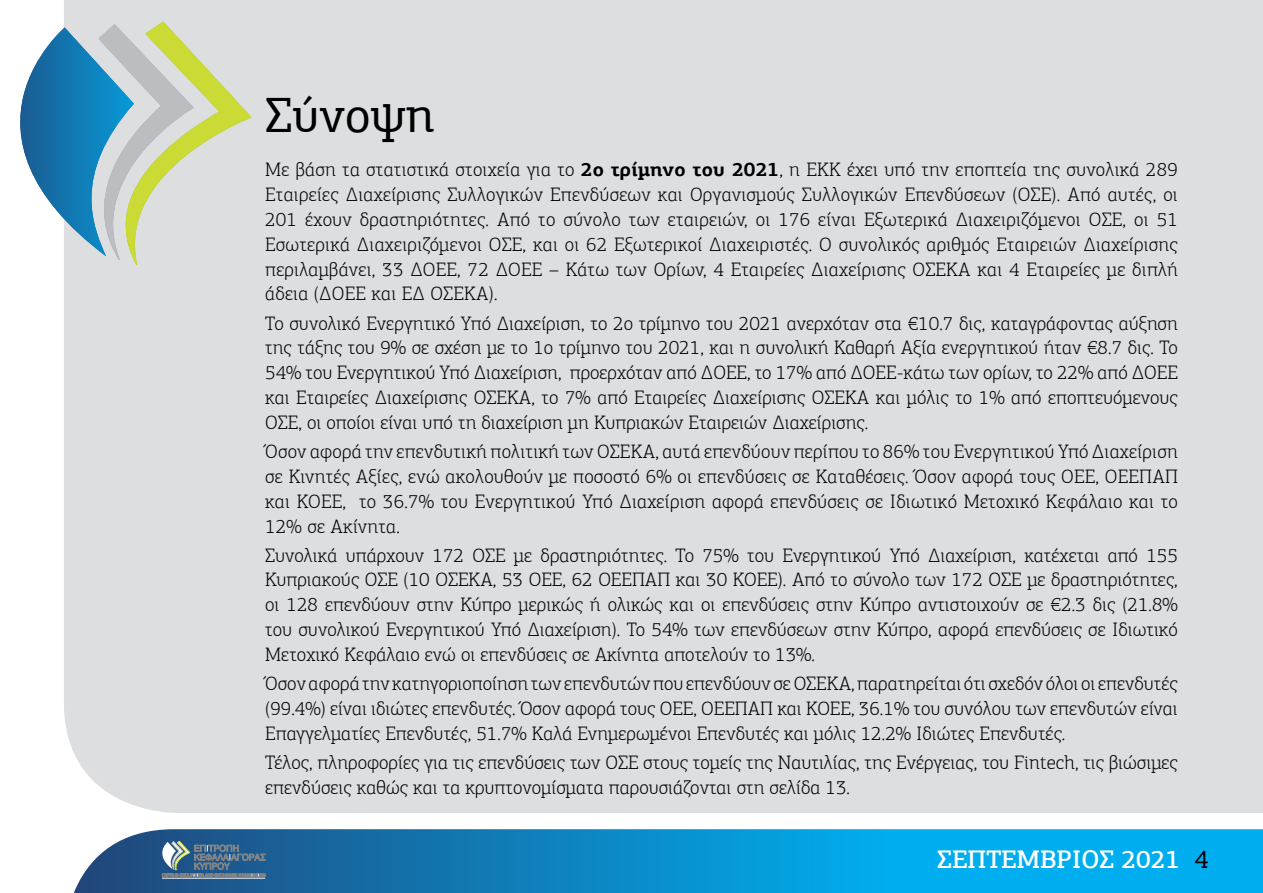
<style>
.page{position:relative;width:1263px;height:893px;background:#fff}
.page>*{position:absolute;margin:0;border:0;box-sizing:border-box;transform-origin:0 0}
.t1{font:49.65px "PF Agora Slab Pro";color:#000}
.t2{font:500 25.5px "PF Agora Slab Pro";color:#fff}
.t3{font:300 19.5px/24.9px "PF Agora Slab Pro";color:#000;text-align:justify}
.s1{font-weight:700}
.s2{font-weight:400;color:#000}
</style>
<div class="page">
<div style="left:64px;top:0;width:1199px;height:813px;background:#dddedf"></div>
<svg style="left:74px;top:829px;width:1189px;height:64px;background:#1091cc"></svg>
<svg style="left:20px;top:22px;width:231px;height:243px;background:#aac5c4"></svg>
<hr style="left:162px;top:878px;width:103px;height:1px;background:#fff">
<svg style="left:161px;top:841px;width:104px;height:36px;background:#507592"></svg>
<h1 class="t1" style="left:265px;top:84px;width:171px">Σύνοψη</h1>
<p class="t3" style="left:265px;top:157px;width:914px">Με βάση τα στατιστικά στοιχεία για το <span class="s1">2ο τρίμηνο του 2021</span>, η ΕΚΚ έχει υπό την εποπτεία της συνολικά 289<br>Εταιρείες Διαχείρισης Συλλογικών Επενδύσεων και Οργανισμούς Συλλογικών Επενδύσεων (ΟΣΕ). Από αυτές, οι 201 έχουν δραστηριότητες. Από το σύνολο των εταιρειών, οι 176 είναι Εξωτερικά Διαχειριζόμενοι ΟΣΕ, οι 51<br>Εσωτερικά Διαχειριζόμενοι ΟΣΕ, και οι 62 Εξωτερικοί Διαχειριστές. Ο συνολικός αριθμός Εταιρειών Διαχείρισης περιλαμβάνει, 33 ΔΟΕΕ, 72 ΔΟΕΕ – Κάτω των Ορίων, 4 Εταιρείες Διαχείρισης ΟΣΕΚΑ και 4 Εταιρείες με διπλή άδεια (ΔΟΕΕ και ΕΔ ΟΣΕΚΑ).</p>
<p class="t3" style="left:265px;top:311px;width:914px">Το συνολικό Ενεργητικό Υπό Διαχείριση, το 2ο τρίμηνο του 2021 ανερχόταν στα €10.7 δις, καταγράφοντας αύξηση της τάξης του 9% σε σχέση με το 1ο τρίμηνο του 2021, και η συνολική Καθαρή Αξία ενεργητικού ήταν €8.7 δις. Το 54% του Ενεργητικού Υπό Διαχείριση, προερχόταν από ΔΟΕΕ, το 17% από ΔΟΕΕ-κάτω των ορίων, το 22% από ΔΟΕΕ και Εταιρείες Διαχείρισης ΟΣΕΚΑ, το 7% από Εταιρείες Διαχείρισης ΟΣΕΚΑ και μόλις το 1% από εποπτευόμενους ΟΣΕ, οι οποίοι είναι υπό τη διαχείριση μη Κυπριακών Εταιρειών Διαχείρισης.</p>
<p class="t3" style="left:265px;top:439px;width:914px">Όσον αφορά την επενδυτική πολιτική των ΟΣΕΚΑ, αυτά επενδύουν περίπου το 86% του Ενεργητικού Υπό Διαχείριση σε Κινητές Αξίες, ενώ ακολουθούν με ποσοστό 6% οι επενδύσεις σε Καταθέσεις. Όσον αφορά τους OEΕ, ΟΕΕΠΑΠ και ΚΟΕΕ, το 36.7% του Ενεργητικού Υπό Διαχείριση αφορά επενδύσεις σε Ιδιωτικό Μετοχικό Κεφάλαιο και το 12% σε Ακίνητα.</p>
<p class="t3" style="left:265px;top:543px;width:914px">Συνολικά υπάρχουν 172 ΟΣΕ με δραστηριότητες. Το 75% του Ενεργητικού Υπό Διαχείριση, κατέχεται από 155<br>Κυπριακούς ΟΣΕ (10 ΟΣΕΚΑ, 53 ΟΕΕ, 62 ΟΕΕΠΑΠ και 30 ΚΟΕΕ). Από το σύνολο των 172 ΟΣΕ με δραστηριότητες, οι 128 επενδύουν στην Κύπρο μερικώς ή ολικώς και οι επενδύσεις στην Κύπρο αντιστοιχούν σε €2.3 δις (21.8% του συνολικού Ενεργητικού Υπό Διαχείριση). Το 54% των επενδύσεων στην Κύπρο, αφορά επενδύσεις σε Ιδιωτικό Μετοχικό Κεφάλαιο ενώ οι επενδύσεις σε Ακίνητα αποτελούν το 13%.</p>
<p class="t3" style="left:265px;top:671px;width:914px">Όσον αφορά την κατηγοριοποίηση των επενδυτών που επενδύουν σε ΟΣΕΚΑ, παρατηρείται ότι σχεδόν όλοι οι επενδυτές (99.4%) είναι ιδιώτες επενδυτές. Όσον αφορά τους ΟΕΕ, ΟΕΕΠΑΠ και ΚΟΕΕ, 36.1% του συνόλου των επενδυτών είναι Επαγγελματίες Επενδυτές, 51.7% Καλά Ενημερωμένοι Επενδυτές και μόλις 12.2% Ιδιώτες Επενδυτές.</p>
<p class="t3" style="left:265px;top:750px;width:914px">Τέλος, πληροφορίες για τις επενδύσεις των ΟΣΕ στους τομείς της Ναυτιλίας, της Ενέργειας, του Fintech, τις βιώσιμες επενδύσεις καθώς και τα κρυπτονομίσματα παρουσιάζονται στη σελίδα 13.</p>
<h2 class="t2" style="left:937px;top:843px;width:273px">ΣΕΠΤΈΜΒΡΙΟΣ 2021 <span class="s2">4</span></h2>
</div>
